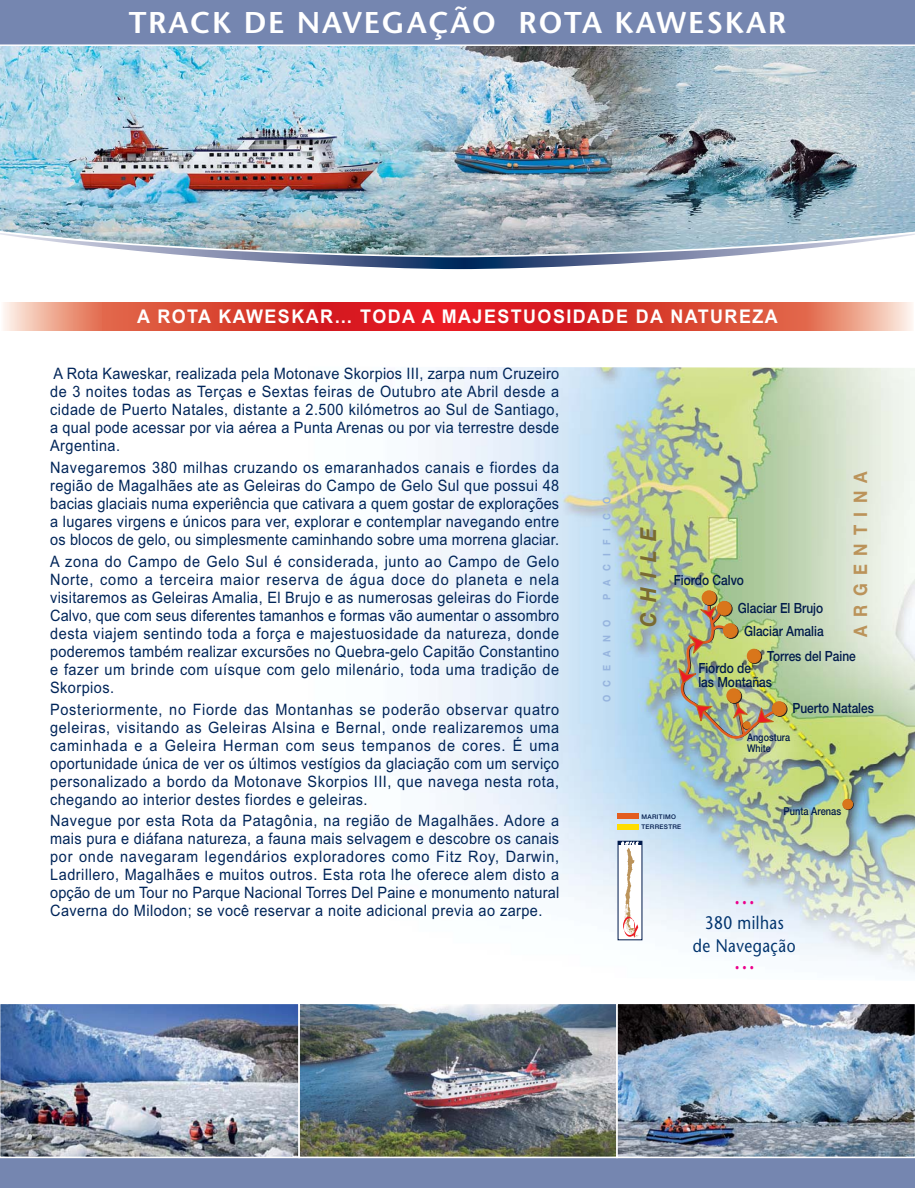
<style>
.page{position:relative;width:915px;height:1188px;background:#fff}
.page>*{position:absolute;margin:0;border:0;box-sizing:border-box;transform-origin:0 0}
.t1{font:600 30px "Stone Sans Std";letter-spacing:.06em;color:#fff}
.t2{font:italic 700 22.05px "Helvetica Neue LT Std";letter-spacing:.5em;color:#7a6b31;scale:.9 1}
.t3{font:18.9px "Arial Bold MS";letter-spacing:.08em;color:#fff;scale:.95 1}
.t4{font:700 18.6px "Helvetica Neue LT Std";letter-spacing:.5em;color:#bb935a;scale:.9 1}
.t5{font:500 18.15px/22.6px "Stone Sans Std";letter-spacing:.03em;color:#00336d;text-align:center;scale:.85 1}
.t6{font:15.75px/18px "Arial MS";letter-spacing:.03em;color:#002559;text-align:justify;scale:.92 1}
.t7{font:500 13.95px/13.8px "Helvetica Neue LT Std";color:#001a4b;scale:.85 1}
.t8{font:500 10.95px "Helvetica Neue LT Std";color:#001a4b;scale:.85 1}
.t9{font:500 10.65px/10.9px "Helvetica Neue LT Std";color:#001a4b;scale:.85 1}
.t10{font:700 10.35px "Helvetica Neue LT Std";letter-spacing:.905em;color:#96b4de;scale:.9 1}
.t11{font:italic 500 9.75px "Stone Sans Std";color:#ec008c;scale:.85 1}
.t12{font:500 6.45px/10.2px "Helvetica Neue LT Std";letter-spacing:.05em;color:#001a4b}
</style>
<div class="page">
<img style="left:0;top:46px;width:914px;height:179px">
<div style="left:0;top:0;width:914px;height:45px;background:#7586b0"></div>
<div style="left:0;top:1158px;width:914px;height:30px;background:#7586b0"></div>
<div style="left:0;top:302px;width:103px;height:28px;background:linear-gradient(to right,#fef8f0,#e26846)"></div>
<div style="left:102px;top:302px;width:217px;height:28px;background:linear-gradient(to right,#e26b4a,#d21f1c)"></div>
<div style="left:318px;top:302px;width:124px;height:28px;background:linear-gradient(to right,#d1181f,#eb1c24)"></div>
<div style="left:441px;top:302px;width:134px;height:28px;background:linear-gradient(to right,#ec1c24,#d2181f)"></div>
<div style="left:575px;top:302px;width:36px;height:28px;background:#d32021"></div>
<div style="left:611px;top:302px;width:195px;height:28px;background:linear-gradient(to right,#d42c21,#e2694a)"></div>
<div style="left:806px;top:302px;width:107px;height:28px;background:linear-gradient(to right,#e16544,#fdf3e9)"></div>
<img style="left:301px;top:1006px;width:313px;height:149px">
<img style="left:0;top:1004px;width:298px;height:153px">
<div style="left:298px;top:1003px;width:319px;height:155px;border:2px solid #fff"></div>
<img style="left:616px;top:1003px;width:298px;height:155px">
<svg style="left:0;top:225px;width:914px;height:45px"></svg>
<img style="left:429px;top:367px;width:485px;height:606px">
<svg style="left:842px;top:799px;width:11px;height:11px"></svg>
<div style="left:842px;top:799px;width:10px;height:10px;background:#d9761b;border:1px solid #d9761b;border-radius:50%"></div>
<div style="left:771px;top:701px;width:15px;height:15px;background:#d9761b;border:1px solid #d9761b;border-radius:50%"></div>
<div style="left:702px;top:591px;width:15px;height:15px;background:#d0721b;border:1px solid #231f20;border-radius:50%"></div>
<div style="left:701px;top:591px;width:15px;height:14px;background:#d9761b;border:1px solid #d9761b;border-radius:50%"></div>
<img style="left:667px;top:600px;width:117px;height:156px">
<div style="left:743px;top:722px;width:7px;height:7px;background:#d9761b;border:1px solid #d9761b;border-radius:50%"></div>
<div style="left:617px;top:813px;width:21px;height:6px;background:#e35d1f"></div>
<div style="left:617px;top:824px;width:21px;height:6px;background:#fd0"></div>
<div style="left:617px;top:841px;width:25px;height:99px;background:linear-gradient(to bottom,#fff,#fff)"></div>
<svg style="left:617px;top:841px;width:24px;height:4px"></svg>
<svg style="left:621px;top:841px;width:17px;height:97px"></svg>
<h1 class="t1" style="left:129px;top:10px;width:659px">TRACK DE NAVEGAÇÃO ROTA KAWESKAR</h1>
<p class="t3" style="left:137px;top:310px;width:675px">A ROTA KAWESKAR… TODA A MAJESTUOSIDADE DA NATUREZA</p>
<p class="t6" style="left:50px;top:366px;width:554px">A Rota Kaweskar, realizada pela Motonave Skorpios III, zarpa num Cruzeiro de 3 noites todas as Terças e Sextas feiras de Outubro ate Abril desde a cidade de Puerto Natales, distante a 2.500 kilómetros ao Sul de Santiago, a qual pode acessar por via aérea a Punta Arenas ou por via terrestre desde Argentina.</p>
<p class="t6" style="left:50px;top:460px;width:554px">Navegaremos 380 milhas cruzando os emaranhados canais e fiordes da região de Magalhães ate as Geleiras do Campo de Gelo Sul que possui 48 bacias glaciais numa experiência que cativara a quem gostar de explorações a lugares virgens e únicos para ver, explorar e contemplar navegando entre os blocos de gelo, ou simplesmente caminhando sobre uma morrena glaciar.</p>
<p class="t6" style="left:50px;top:554px;width:554px">A zona do Campo de Gelo Sul é considerada, junto ao Campo de Gelo Norte, como a terceira maior reserva de água doce do planeta e nela visitaremos as Geleiras Amalia, El Brujo e as numerosas geleiras do Fiorde Calvo, que com seus diferentes tamanhos e formas vão aumentar o assombro desta viajem sentindo toda a força e majestuosidade da natureza, donde poderemos também realizar excursões no Quebra-gelo Capitão Constantino e fazer um brinde com uísque com gelo milenário, toda uma tradição de Skorpios.</p>
<p class="t6" style="left:50px;top:702px;width:554px">Posteriormente, no Fiorde das Montanhas se poderão observar quatro geleiras, visitando as Geleiras Alsina e Bernal, onde realizaremos uma caminhada e a Geleira Herman com seus tempanos de cores. É uma oportunidade única de ver os últimos vestígios da glaciação com um serviço personalizado a bordo da Motonave Skorpios III, que navega nesta rota, chegando ao interior destes fiordes e geleiras.</p>
<p class="t6" style="left:50px;top:813px;width:554px">Navegue por esta Rota da Patagônia, na região de Magalhães. Adore a mais pura e diáfana natureza, a fauna mais selvagem e descobre os canais por onde navegaram legendários exploradores como Fitz Roy, Darwin, Ladrillero, Magalhães e muitos outros. Esta rota lhe oferece alem disto a opção de um Tour no Parque Nacional Torres Del Paine e monumento natural Caverna do Milodon; se você reservar a noite adicional previa ao zarpe.</p>
<p class="t10" style="left:602px;top:600px;width:116px;rotate:-90deg">PACIFICO</p>
<p class="t10" style="left:602px;top:702px;width:93px;rotate:-90deg">OCEANO</p>
<h2 class="t2" style="left:640px;top:627px;width:112px;rotate:-90deg">CHILE</h2>
<p class="t7" style="left:673px;top:574px;width:84px">Fiordo Calvo</p>
<p class="t7" style="left:737px;top:603px;width:102px">Glaciar El Brujo</p>
<p class="t7" style="left:743px;top:625px;width:95px">Glaciar Amalia</p>
<p class="t4" style="left:853px;top:637px;width:186px;rotate:-90deg">ARGENTINA</p>
<p class="t7" style="left:767px;top:650px;width:106px">Torres del Paine</p>
<p class="t7" style="left:698px;top:662px;width:88px">Fiordo de<br>las Montañas</p>
<p class="t7" style="left:792px;top:702px;width:97px">Puerto Natales</p>
<p class="t9" style="left:746px;top:733px;width:52px">Angostura<br>White</p>
<p class="t12" style="left:641px;top:812px;width:41px">MARITIMO<br>TERRESTRE</p>
<p class="t8" style="left:783px;top:807px;width:69px">Punta Arenas</p>
<p class="t11" style="left:734px;top:899px;width:24px">•••</p>
<p class="t5" style="left:692px;top:913px;width:122px">380 milhas<br>de Navegação</p>
<p class="t11" style="left:734px;top:964px;width:24px">•••</p>
</div>
